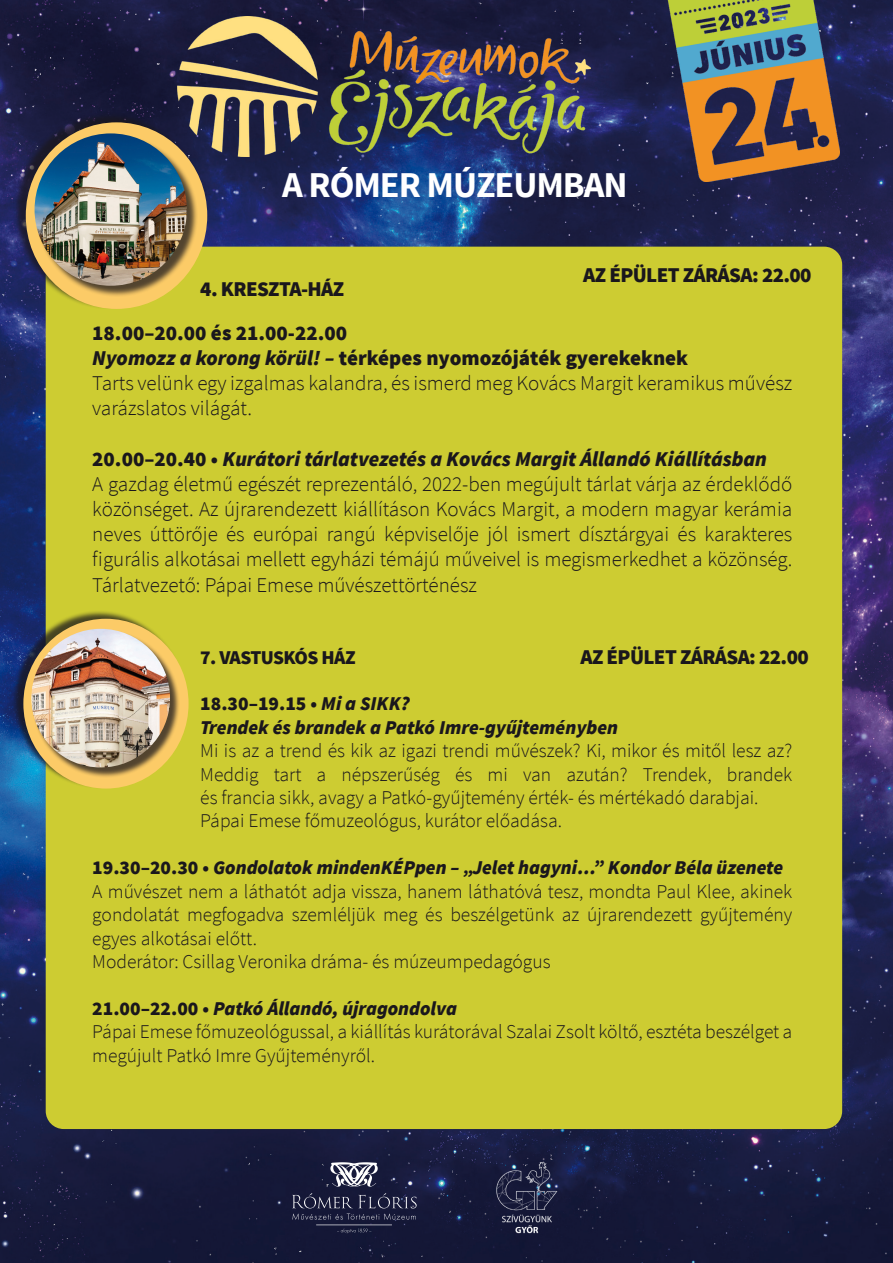
<style>
.page{position:relative;width:893px;height:1263px;background:#fff}
.page>*{position:absolute;margin:0;border:0;box-sizing:border-box;transform-origin:0 0}
.t1{font:700 36.3px "Source Sans Pro";letter-spacing:-.03em;color:#fff}
.t2{font:300 21px/25.2px "Source Sans Pro";color:#1a171c}
.t3{font:900 21px "Source Sans Pro";letter-spacing:-.03em;color:#1a171c}
.t4{font:900 21px/43.2px "Source Sans Pro";color:#1a171c;text-align:right}
.t5{font:300 19.5px/23.4px "Source Sans Pro";color:#1a171c}
.t6{font:italic 900 19.5px/23.4px "Source Sans Pro";color:#1a171c}
.t7{font:900 19.5px "Source Sans Pro";letter-spacing:-.03em;color:#1a171c}
.s1{font-weight:900;font-style:italic}
.s2{font-weight:900}
.s3{font-weight:700}
.s4{font-style:normal}
.s5{font-weight:700;font-style:normal}
</style>
<div class="page">
<img style="left:0;top:0;width:893px;height:1263px">
<img style="left:668px;top:0;width:172px;height:181px">
<div style="left:46px;top:247px;width:796px;height:882px;background:#cdcc32;border-radius:18px"></div>
<img style="left:484px;top:1160px;width:88px;height:74px">
<svg style="left:292px;top:1193px;width:125px;height:40px;background:#282b48"></svg>
<svg style="left:330px;top:1162px;width:48px;height:24px"></svg>
<div style="left:13px;top:113px;width:192px;height:196px;background:#1a171c;opacity:.75"></div>
<div style="left:26px;top:122px;width:181px;height:187px;background:#fccb67;border-radius:50%"></div>
<div style="left:36px;top:135px;width:162px;height:162px;background:#1a171c;opacity:.75"></div>
<img style="left:35px;top:133px;width:152px;height:153px;border-radius:76px">
<div style="left:12px;top:610px;width:174px;height:179px;background:#1a171c;opacity:.75"></div>
<div style="left:23px;top:619px;width:166px;height:169px;background:#fccb67;border-radius:50%"></div>
<div style="left:33px;top:630px;width:148px;height:148px;background:#1a171c;opacity:.75"></div>
<img style="left:31px;top:629px;width:139px;height:138px;border-radius:69px">
<img style="left:178px;top:16px;width:412px;height:141px">
<h1 class="t1" style="left:282px;top:161px;width:347px">A RÓMER MÚZEUMBAN</h1>
<p class="t3" style="left:583px;top:261px;width:230px">AZ ÉPÜLET ZÁRÁSA: 22.00</p>
<p class="t4" style="left:92px;top:269px;width:256px">4. KRESZTA-HÁZ<br>18.00–20.00 és 21.00-22.00</p>
<p class="t2" style="left:92px;top:345px;width:701px"><span class="s1">Nyomozz a korong körül! –</span> <span class="s2">térképes nyomozójáték gyerekeknek<br></span>Tarts velünk egy izgalmas kalandra, és ismerd meg Kovács Margit keramikus művész varázslatos világát.</p>
<p class="t2" style="left:92px;top:446px;width:701px"><span class="s2">20.00–20.40</span> <span class="s3">•</span> <span class="s1">Kurátori tárlatvezetés a Kovács Margit Állandó Kiállításban<br></span>A gazdag életmű egészét reprezentáló, 2022-ben megújult tárlat várja az érdeklődő közönséget. Az újrarendezett kiállításon Kovács Margit, a modern magyar kerámia neves úttörője és európai rangú képviselője jól ismert dísztárgyai és karakteres figurális alkotásai mellett egyházi témájú műveivel is megismerkedhet a közönség.<br>Tárlatvezető: Pápai Emese művészettörténész</p>
<p class="t3" style="left:580px;top:643px;width:230px">AZ ÉPÜLET ZÁRÁSA: 22.00</p>
<p class="t7" style="left:200px;top:644px;width:157px">7. VASTUSKÓS HÁZ</p>
<p class="t6" style="left:200px;top:692px;width:419px"><span class="s4">18.30–19.15</span> <span class="s5">•</span> Mi a SIKK?<br>Trendek és brandek a Patkó Imre-gyűjteményben</p>
<p class="t5" style="left:200px;top:739px;width:593px">Mi is az a trend és kik az igazi trendi művészek? Ki, mikor és mitől lesz az?<br>Meddig tart a népszerűség és mi van azután? Trendek, brandek és francia sikk, avagy a Patkó-gyűjtemény érték- és mértékadó darabjai.<br>Pápai Emese főmuzeológus, kurátor előadása.</p>
<p class="t5" style="left:92px;top:856px;width:701px"><span class="s2">19.30–20.30</span> <span class="s3">•</span> <span class="s1">Gondolatok mindenKÉPpen – „Jelet hagyni…” Kondor Béla üzenete </span>A művészet nem a láthatót adja vissza, hanem láthatóvá tesz, mondta Paul Klee, akinek gondolatát megfogadva szemléljük meg és beszélgetünk az újrarendezett gyűjtemény egyes alkotásai előtt.<br>Moderátor: Csillag Veronika dráma- és múzeumpedagógus</p>
<p class="t5" style="left:92px;top:997px;width:701px"><span class="s2">21.00–22.00</span> <span class="s3">•</span> <span class="s1">Patkó Állandó, újragondolva<br></span>Pápai Emese főmuzeológussal, a kiállítás kurátorával Szalai Zsolt költő, esztéta beszélget a megújult Patkó Imre Gyűjteményről.</p>
</div>
